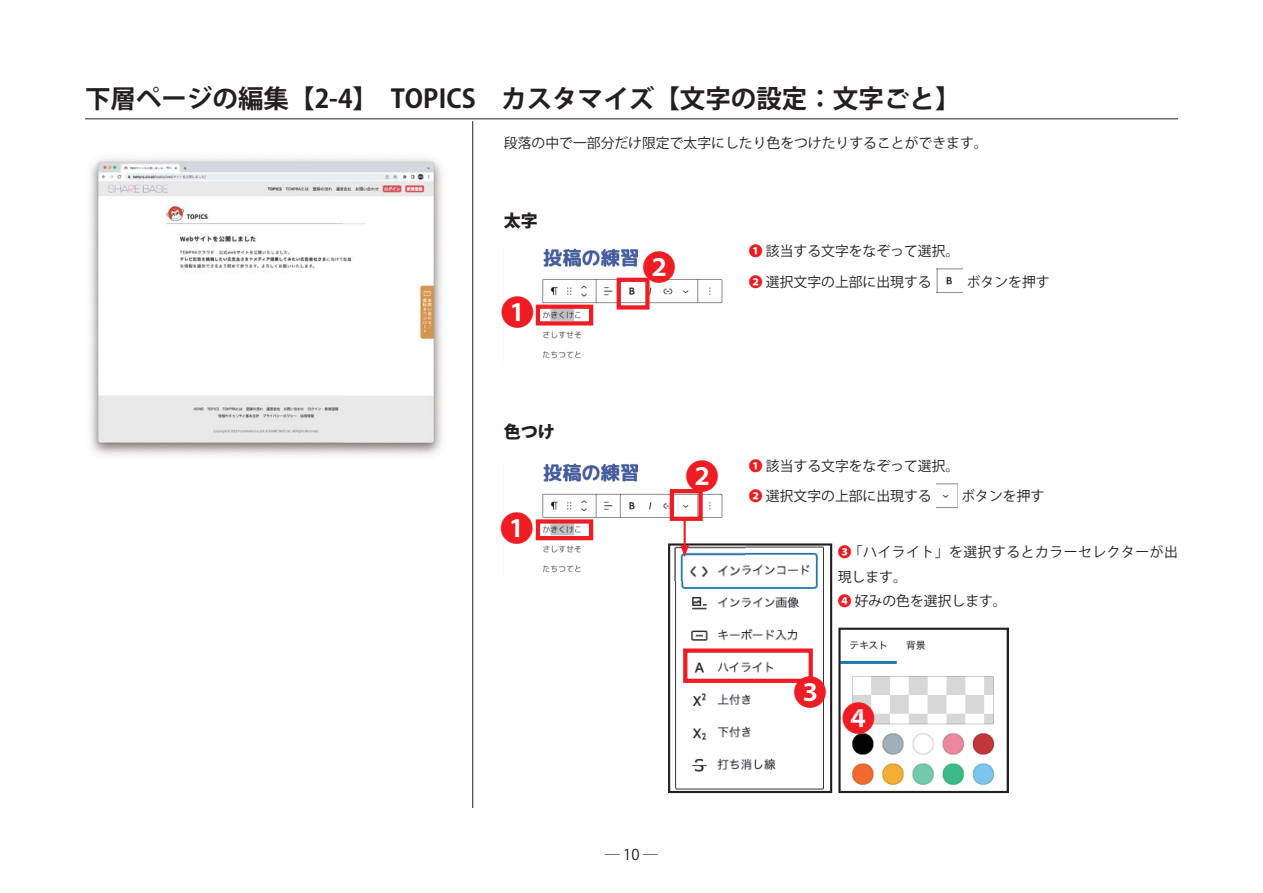
<style>
.page{position:relative;width:1263px;height:893px;background:#fff}
.page>*{position:absolute;margin:0;border:0;box-sizing:border-box;transform-origin:0 0}
.t1{font:34.05px "Koz Go Pro";color:#ee1d23}
.t2{font:700 25.5px "Koz Go Pro";color:#231f20}
.t3{font:800 16.95px "Koz Go Pro";color:#231f20}
.t4{font:14.85px "Koz Go Pro";color:#231f20}
.t5{font:13.8px/30.3px "Koz Go Pro";color:#231f20}
.t6{font:13.8px/24.2px "Koz Go Pro";letter-spacing:.035em;color:#231f20}
.s1{font-weight:700;color:#ee1d23}
</style>
<div class="page">
<hr style="left:472px;top:121px;width:1px;height:687px;background:#231f20">
<hr style="left:85px;top:119px;width:1093px;height:1px;background:#231f20">
<img style="left:90px;top:158px;width:352px;height:297px">
<img style="left:936px;top:268px;width:26px;height:26px">
<img style="left:936px;top:483px;width:21px;height:25px">
<img style="left:535px;top:248px;width:188px;height:111px">
<img style="left:535px;top:463px;width:188px;height:110px">
<div style="left:536px;top:305px;width:57px;height:20px;border:4px solid #ee1d23"></div>
<div style="left:536px;top:519px;width:57px;height:21px;border:4px solid #ee1d23"></div>
<div style="left:617px;top:278px;width:32px;height:32px;border:4px solid #ee1d23"></div>
<div style="left:670px;top:489px;width:33px;height:32px;border:4px solid #ee1d23"></div>
<img style="left:674px;top:546px;width:150px;height:244px">
<img style="left:671px;top:546px;width:74px;height:34px">
<div style="left:668px;top:543px;width:164px;height:250px;border:2px solid #231f20"></div>
<hr style="left:684px;top:519px;width:2px;height:29px;background:#ee1d23">
<svg style="left:680px;top:544px;width:9px;height:13px"></svg>
<div style="left:683px;top:648px;width:130px;height:35px;border:4px solid #ee1d23"></div>
<img style="left:841px;top:640px;width:153px;height:145px">
<div style="left:838px;top:628px;width:171px;height:165px;border:2px solid #231f20"></div>
<h2 class="t2" style="left:85px;top:82px;width:877px">下層ページの編集【2-4】　TOPICS　カスタマイズ【文字の設定：文字ごと】</h2>
<p class="t5" style="left:504px;top:128px;width:485px">段落の中で一部分だけ限定で太字にしたり色をつけたりすることができます。</p>
<p class="t3" style="left:504px;top:209px;width:36px">太字</p>
<h1 class="t1" style="left:500px;top:290px;width:36px">❶</h1>
<p class="t3" style="left:504px;top:421px;width:53px">色つけ</p>
<h1 class="t1" style="left:500px;top:506px;width:36px">❶</h1>
<h1 class="t1" style="left:642px;top:245px;width:36px">❷</h1>
<p class="t5" style="left:749px;top:236px;width:212px"><span class="s1">❶</span> 該当する文字をなぞって選択。<br><span class="s1">❷</span> 選択文字の上部に出現する</p>
<p class="t5" style="left:967px;top:267px;width:84px">ボタンを押す</p>
<h1 class="t1" style="left:685px;top:455px;width:36px">❷</h1>
<p class="t5" style="left:749px;top:451px;width:212px"><span class="s1">❶</span> 該当する文字をなぞって選択。<br><span class="s1">❷</span> 選択文字の上部に出現する</p>
<p class="t5" style="left:961px;top:481px;width:84px">ボタンを押す</p>
<p class="t6" style="left:838px;top:540px;width:342px"><span class="s1">❸</span> 「ハイライト」を選択するとカラーセレクターが出現します。<br><span class="s1">❹</span> 好みの色を選択します。</p>
<h1 class="t1" style="left:793px;top:671px;width:36px">❸</h1>
<h1 class="t1" style="left:842px;top:696px;width:36px">❹</h1>
<p class="t4" style="left:605px;top:845px;width:55px">─ 10 ─</p>
</div>
